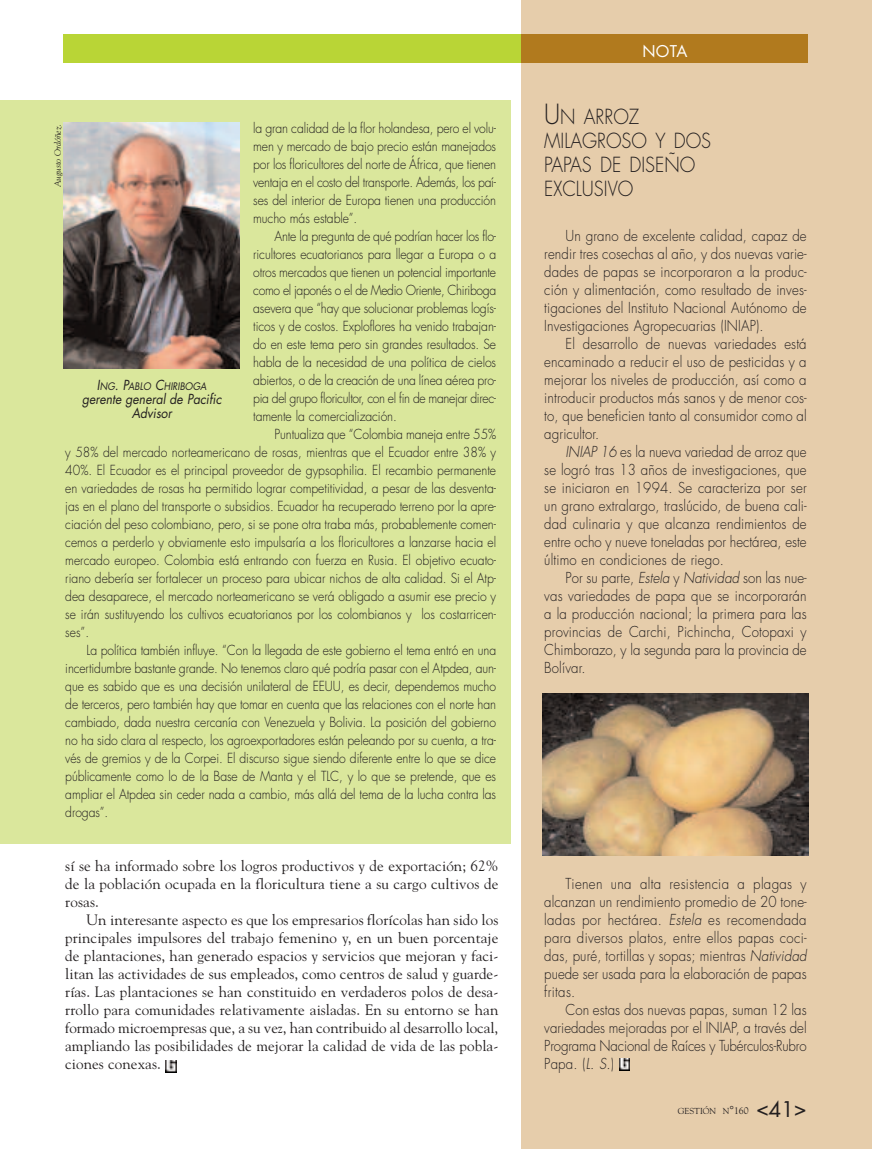
<style>
.page{position:relative;width:872px;height:1149px;background:#fff}
.page>*{position:absolute;margin:0;border:0;box-sizing:border-box;transform-origin:0 0}
.t1{font:300 20.25px/24px "Futura";color:#231f20;scale:.9 1}
.t2{font:15.75px "Futura";color:#fff}
.t3{font:15px/18px "Goudy";letter-spacing:.005em;color:#231f20;text-align:justify}
.t4{font:300 14.7px/18px "Futura";letter-spacing:.01em;color:#231f20;text-align:justify;scale:.9 1}
.t5{font:300 13.5px/18px "Futura";letter-spacing:-.005em;color:#231f20;text-align:justify;scale:.9 1}
.t6{font:italic 13.5px/13.5px "Futura";color:#231f20;text-align:center;scale:.9 1}
.t7{font:italic 10.2px "Futura";color:#231f20;scale:.9 1}
.t8{font:italic 9px "Goudy";color:#231f20}
.t9{font:8.7px "Goudy";color:#231f20}
.s1{font-size:13.5px}
.s2{font-size:27px}
.s3{font-style:italic}
.s4{font-size:11.55px}
.s5{font-size:9.75px}
.s6{font-family:"Futura";font-size:21px}
</style>
<div class="page">
<div style="left:522px;top:0;width:350px;height:1148px;background:#e6cdab"></div>
<div style="left:0;top:100px;width:510px;height:743px;background:#dae79c"></div>
<div style="left:64px;top:34px;width:513px;height:29px;background:#b9d536"></div>
<div style="left:522px;top:34px;width:286px;height:29px;background:#b17a1e"></div>
<img style="left:64px;top:122px;width:176px;height:246px">
<svg style="left:166px;top:1060px;width:11px;height:11px"></svg>
<img style="left:542px;top:693px;width:266px;height:162px">
<svg style="left:619px;top:1058px;width:11px;height:12px"></svg>
<p class="t5" style="left:253px;top:120px;width:271px">la gran calidad de la flor holandesa, pero el volu&shy;men y mercado de bajo precio están manejados por los floricultores del norte de África, que tienen ventaja en el costo del transporte. Además, los paí&shy;ses del interior de Europa tienen una producción mucho más estable”.</p>
<p class="t5" style="left:253px;top:228px;width:271px;text-indent:21px">Ante la pregunta de qué podrían hacer los flo&shy;ricultores ecuatorianos para llegar a Europa o a otros mercados que tienen un potencial importante como el japonés o el de Medio Oriente, Chiriboga asevera que “hay que solucionar problemas logís&shy;ticos y de costos. Exploflores ha venido trabajan&shy;do en este tema pero sin grandes resultados. Se habla de la necesidad de una política de cielos abiertos, o de la creación de una línea aérea pro&shy;pia del grupo floricultor, con el fin de manejar direc&shy;tamente la comercialización.</p>
<p class="t5" style="left:65px;top:426px;width:480px;text-indent:209px">Puntualiza que “Colombia maneja entre 55% y 58% del mercado norteamericano de rosas, mientras que el Ecuador entre 38% y 40%. El Ecuador es el principal proveedor de gypsophilia. El recambio permanente en variedades de rosas ha permitido lograr competitividad, a pesar de las desventa&shy;jas en el plano del transporte o subsidios. Ecuador ha recuperado terreno por la apre&shy;ciación del peso colombiano, pero, si se pone otra traba más, probablemente comen&shy;cemos a perderlo y obviamente esto impulsaría a los floricultores a lanzarse hacia el mercado europeo. Colombia está entrando con fuerza en Rusia. El objetivo ecuato&shy;riano debería ser fortalecer un proceso para ubicar nichos de alta calidad. Si el Atp&shy;dea desaparece, el mercado norteamericano se verá obligado a asumir ese precio y se irán sustituyendo los cultivos ecuatorianos por los colombianos y los costarricen&shy;ses”.</p>
<p class="t5" style="left:65px;top:642px;width:480px;text-indent:21px">La política también influye. “Con la llegada de este gobierno el tema entró en una incertidumbre bastante grande. No tenemos claro qué podría pasar con el Atpdea, aun&shy;que es sabido que es una decisión unilateral de EEUU, es decir, dependemos mucho de terceros, pero también hay que tomar en cuenta que las relaciones con el norte han cambiado, dada nuestra cercanía con Venezuela y Bolivia. La posición del gobierno no ha sido clara al respecto, los agroexportadores están peleando por su cuenta, a tra&shy;vés de gremios y de la Corpei. El discurso sigue siendo diferente entre lo que se dice públicamente como lo de la Base de Manta y el TLC, y lo que se pretende, que es ampliar el Atpdea sin ceder nada a cambio, más allá del tema de la lucha contra las drogas”.</p>
<p class="t3" style="left:65px;top:856px;width:434px">sí se ha informado sobre los logros productivos y de exportación; 62% de la población ocupada en la floricultura tiene a su cargo cultivos de rosas.</p>
<p class="t3" style="left:65px;top:910px;width:434px;text-indent:21px">Un interesante aspecto es que los empresarios florícolas han sido los principales impulsores del trabajo femenino y, en un buen porcentaje de plantaciones, han generado espacios y servicios que mejoran y faci&shy;litan las actividades de sus empleados, como centros de salud y guarde&shy;rías. Las plantaciones se han constituido en verdaderos polos de desa&shy;rrollo para comunidades relativamente aisladas. En su entorno se han formado microempresas que, a su vez, han contribuido al desarrollo local, ampliando las posibilidades de mejorar la calidad de vida de las pobla&shy;ciones conexas.</p>
<p class="t8" style="left:52px;top:187px;width:65px;rotate:-90deg">Augusto Ordóñez.</p>
<p class="t7" style="left:97px;top:382px;width:123px"><span class="s1">I</span>NG<span class="s1">. P</span>ABLO <span class="s1">C</span>HIRIBOGA</p>
<p class="t6" style="left:82px;top:393px;width:156px">gerente general de Pacific<br>Advisor</p>
<p class="t2" style="left:642px;top:44px;width:47px">NOTA</p>
<h1 class="t1" style="left:544px;top:106px;width:187px"><span class="s2">U</span>N ARROZ<br>MILAGROSO Y DOS<br>PAPAS DE DISEÑO<br>EXCLUSIVO</h1>
<p class="t4" style="left:544px;top:227px;width:293px;text-indent:21px">Un grano de excelente calidad, capaz de rendir tres cosechas al año, y dos nuevas varie&shy;dades de papas se incorporaron a la produc&shy;ción y alimentación, como resultado de inves&shy;tigaciones del Instituto Nacional Autónomo de Investigaciones Agropecuarias (INIAP).</p>
<p class="t4" style="left:544px;top:335px;width:293px;text-indent:21px">El desarrollo de nuevas variedades está encaminado a reducir el uso de pesticidas y a mejorar los niveles de producción, así como a introducir productos más sanos y de menor cos&shy;to, que beneficien tanto al consumidor como al agricultor.</p>
<p class="t4" style="left:544px;top:443px;width:293px;text-indent:21px"><span class="s3">INIAP 16</span> es la nueva variedad de arroz que se logró tras 13 años de investigaciones, que se iniciaron en 1994. Se caracteriza por ser un grano extralargo, traslúcido, de buena cali&shy;dad culinaria y que alcanza rendimientos de entre ocho y nueve toneladas por hectárea, este último en condiciones de riego.</p>
<p class="t4" style="left:544px;top:569px;width:293px;text-indent:21px">Por su parte, <span class="s3">Estela</span> y <span class="s3">Natividad</span> son las nue&shy;vas variedades de papa que se incorporarán a la producción nacional; la primera para las provincias de Carchi, Pichincha, Cotopaxi y Chimborazo, y la segunda para la provincia de Bolívar.</p>
<p class="t4" style="left:544px;top:875px;width:293px;text-indent:21px">Tienen una alta resistencia a plagas y alcanzan un rendimiento promedio de 20 tone&shy;ladas por hectárea. <span class="s3">Estela</span> es recomendada para diversos platos, entre ellos papas coci&shy;das, puré, tortillas y sopas; mientras <span class="s3">Natividad </span>puede ser usada para la elaboración de papas fritas.</p>
<p class="t4" style="left:544px;top:1001px;width:293px;text-indent:21px">Con estas dos nuevas papas, suman 12 las variedades mejoradas por el INIAP, a través del Programa Nacional de Raíces y Tubérculos-Rubro Papa. (<span class="s3">L. S.</span>)</p>
<p class="t9" style="left:678px;top:1104px;width:130px">GESTIÓN N<span class="s4">°</span><span class="s5">160</span> <span class="s6">&lt;41&gt;</span></p>
</div>
